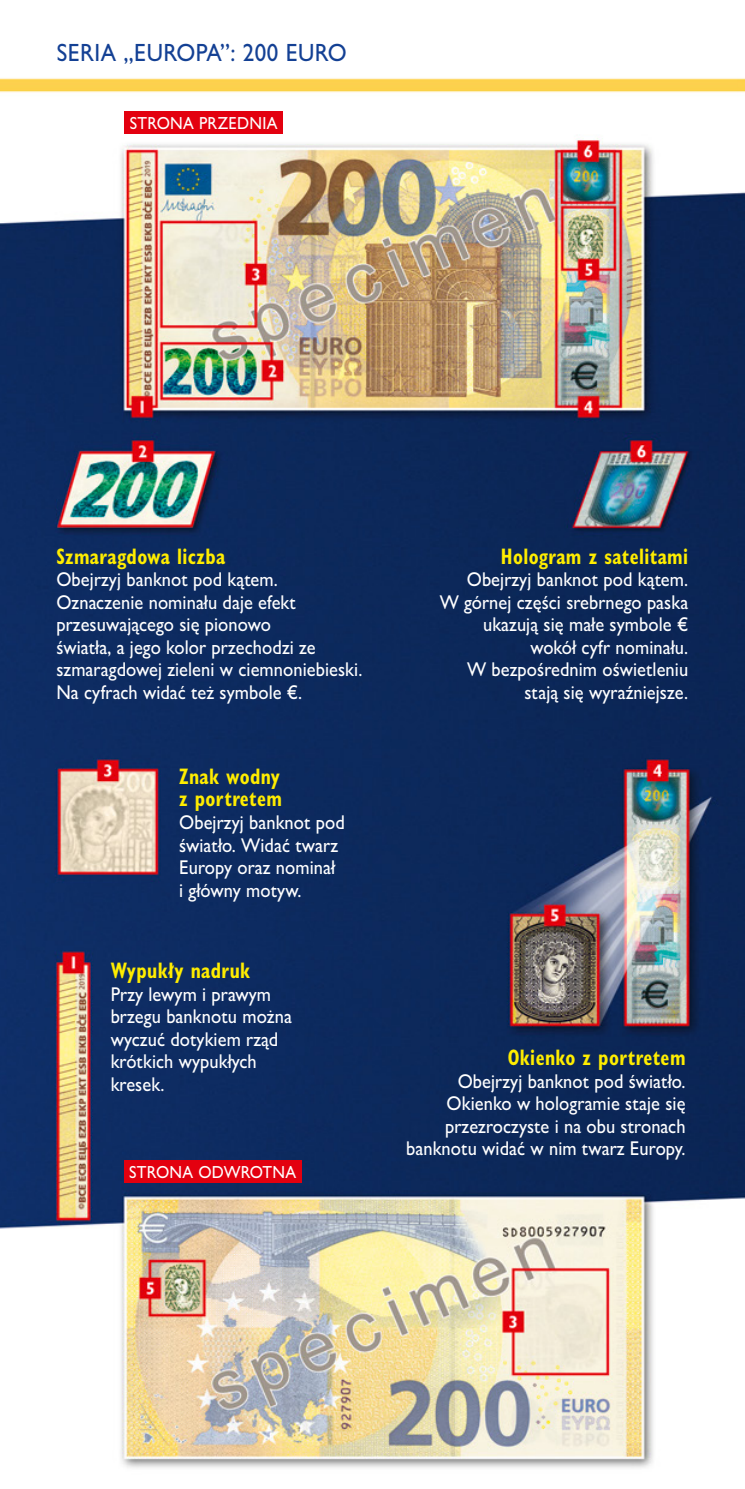
<style>
.page{position:relative;width:745px;height:1489px;background:#fff}
.page>*{position:absolute;margin:0;border:0;box-sizing:border-box;transform-origin:0 0}
.t1{font:500 25px "Gill Sans MT Pro";letter-spacing:.02em;color:#134094;scale:.92 1}
.t2{font:700 condensed 22.5px/22.5px "Gill Sans MT Pro";letter-spacing:.02em;color:#ffed00;scale:.85 1}
.t3{font:500 20px/22.5px "Gill Sans MT Pro";letter-spacing:.005em;color:#fff;scale:.92 1}
.t4{font:500 17.5px "Gill Sans MT Pro";letter-spacing:.02em;color:#fff;scale:.92 1}
</style>
<div class="page">
<img style="left:0;top:78px;width:744px;height:1390px">
<div style="left:125px;top:112px;width:157px;height:22px;background:#e3000f"></div>
<div style="left:124px;top:1160px;width:177px;height:22px;background:#e3000f"></div>
<p class="t1" style="left:57px;top:37px;width:316px">SERIA „EUROPA”: 200 EURO</p>
<p class="t4" style="left:130px;top:112px;width:162px">STRONA PRZEDNIA</p>
<p class="t2" style="left:56px;top:544px;width:200px">Szmaragdowa liczba</p>
<p class="t3" style="left:56px;top:568px;width:334px">Obejrzyj banknot pod kątem.<br>Oznaczenie nominału daje efekt przesuwającego się pionowo<br>światła, a jego kolor przechodzi ze szmaragdowej zieleni w ciemnoniebieski.<br>Na cyfrach widać też symbole €.</p>
<p class="t2" style="left:179px;top:765px;width:123px">Znak wodny z portretem</p>
<p class="t3" style="left:179px;top:810px;width:181px">Obejrzyj banknot pod światło. Widać twarz<br>Europy oraz nominał<br>i główny motyw.</p>
<p class="t2" style="left:111px;top:959px;width:166px">Wypukły nadruk</p>
<p class="t3" style="left:111px;top:982px;width:198px">Przy lewym i prawym brzegu banknotu można wyczuć dotykiem rząd krótkich wypukłych kresek.</p>
<p class="t4" style="left:129px;top:1161px;width:183px">STRONA ODWROTNA</p>
<p class="t2" style="left:500px;top:544px;width:222px">Hologram z satelitami</p>
<p class="t3" style="left:439px;top:568px;width:271px;text-align:right">Obejrzyj banknot pod kątem.<br>W górnej części srebrnego paska ukazują się małe symbole € wokół cyfr nominału.<br>W bezpośrednim oświetleniu stają się wyraźniejsze.</p>
<p class="t2" style="left:507px;top:1045px;width:210px">Okienko z portretem</p>
<p class="t3" style="left:406px;top:1069px;width:305px;text-align:right">Obejrzyj banknot pod światło.<br>Okienko w hologramie staje się przezroczyste i na obu stronach banknotu widać w nim twarz Europy.</p>
</div>
